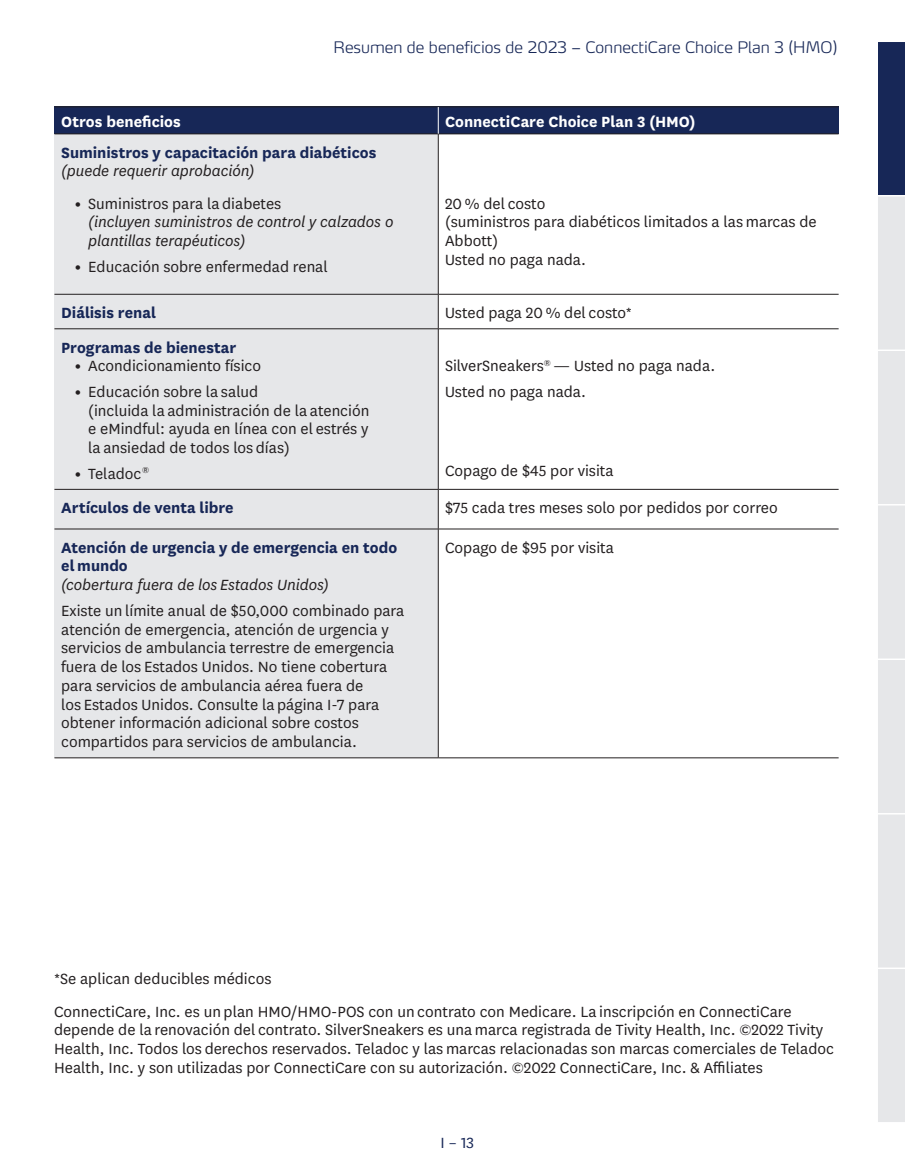
<style>
.page{position:relative;width:905px;height:1175px;background:#fff}
.page>*{position:absolute;margin:0;border:0;box-sizing:border-box;transform-origin:0 0}
.t1{font:17.25px/18.8px "National";color:#231f20}
.t2{font:italic 17.25px/18.8px "National";letter-spacing:-.005em;color:#231f20}
.t3{font:700 17.25px/18.8px "National";color:#172757}
.t4{font:700 17.25px "National";color:#fff}
.t5{font:17.25px "National";color:#172757}
.t6{font:300 expanded 15.75px "Max Pro";color:#172757}
.s1{font-weight:800;font-style:normal}
.s2{font-style:normal}
.s3{font-weight:800}
</style>
<div class="page">
<div style="left:878px;top:41px;width:26px;height:155px;background:#172757"></div>
<hr style="left:878px;top:40px;width:26px;height:2px;background:#fff">
<div style="left:878px;top:195px;width:26px;height:927px;background:#e6e7e9"></div>
<div style="left:54px;top:134px;width:384px;height:160px;background:#e6e7e9"></div>
<div style="left:54px;top:294px;width:384px;height:35px;background:#e6e7e9"></div>
<div style="left:54px;top:329px;width:384px;height:160px;background:#e6e7e9"></div>
<div style="left:54px;top:529px;width:384px;height:229px;background:#e6e7e9"></div>
<div style="left:54px;top:489px;width:384px;height:40px;background:#e6e7e9"></div>
<div style="left:438px;top:107px;width:400px;height:27px;background:#172757"></div>
<div style="left:54px;top:107px;width:384px;height:27px;background:#172757"></div>
<hr style="left:54px;top:134px;width:384px;height:1px;background:#231f20">
<hr style="left:438px;top:134px;width:400px;height:1px;background:#231f20">
<hr style="left:438px;top:134px;width:1px;height:160px;background:#231f20">
<hr style="left:54px;top:294px;width:384px;height:1px;background:#231f20">
<hr style="left:438px;top:294px;width:400px;height:1px;background:#231f20">
<hr style="left:438px;top:294px;width:1px;height:34px;background:#231f20">
<hr style="left:54px;top:328px;width:384px;height:1px;background:#231f20">
<hr style="left:438px;top:328px;width:400px;height:1px;background:#231f20">
<hr style="left:438px;top:329px;width:1px;height:160px;background:#231f20">
<hr style="left:54px;top:489px;width:384px;height:1px;background:#231f20">
<hr style="left:438px;top:489px;width:400px;height:1px;background:#231f20">
<hr style="left:438px;top:489px;width:1px;height:40px;background:#231f20">
<hr style="left:54px;top:529px;width:384px;height:1px;background:#231f20">
<hr style="left:438px;top:529px;width:400px;height:1px;background:#231f20">
<hr style="left:438px;top:529px;width:1px;height:228px;background:#231f20">
<hr style="left:54px;top:757px;width:384px;height:1px;background:#231f20">
<hr style="left:438px;top:757px;width:400px;height:1px;background:#231f20">
<hr style="left:438px;top:107px;width:400px;height:1px;background:#231f20">
<hr style="left:54px;top:107px;width:384px;height:1px;background:#231f20">
<svg style="left:438px;top:107px;width:1px;height:27px"></svg>
<p class="t6" style="left:333px;top:34px;width:505px">Resumen de beneficios de 2023 – ConnectiCare Choice Plan 3 (HMO)</p>
<p class="t4" style="left:61px;top:109px;width:121px">Otros beneficios</p>
<p class="t4" style="left:445px;top:109px;width:252px">ConnectiCare Choice Plan 3 (HMO)</p>
<p class="t3" style="left:61px;top:142px;width:317px">Suministros y capacitación para diabéticos</p>
<p class="t2" style="left:61px;top:161px;width:195px">(puede requerir aprobación)</p>
<p class="t2" style="left:88px;top:193px;width:307px;text-indent:-14px"><span class="s1">•</span> <span class="s2">Suministros para la diabetes<br></span>(incluyen suministros de control y calzados o plantillas terapéuticos)</p>
<p class="t1" style="left:75px;top:256px;width:254px"><span class="s3">•</span> Educación sobre enfermedad renal</p>
<p class="t1" style="left:445px;top:193px;width:373px">20 % del costo<br>(suministros para diabéticos limitados a las marcas de<br>Abbott)</p>
<p class="t1" style="left:445px;top:249px;width:143px">Usted no paga nada.</p>
<p class="t3" style="left:61px;top:302px;width:96px">Diálisis renal</p>
<p class="t1" style="left:445px;top:302px;width:188px">Usted paga 20 % del costo*</p>
<p class="t3" style="left:61px;top:336px;width:177px">Programas de bienestar</p>
<p class="t1" style="left:75px;top:356px;width:188px"><span class="s3">•</span> Acondicionamiento físico</p>
<p class="t1" style="left:88px;top:381px;width:282px;text-indent:-14px"><span class="s3">•</span> Educación sobre la salud<br>(incluida la administración de la atención e eMindful: ayuda en línea con el estrés y la ansiedad de todos los días)</p>
<p class="t1" style="left:75px;top:463px;width:76px"><span class="s3">•</span> Teladoc <sup>®</sup></p>
<p class="t1" style="left:445px;top:356px;width:272px">SilverSneakers<sup>®</sup> — Usted no paga nada.</p>
<p class="t1" style="left:445px;top:381px;width:143px">Usted no paga nada.</p>
<p class="t1" style="left:445px;top:461px;width:170px">Copago de $45 por visita</p>
<p class="t3" style="left:61px;top:497px;width:174px">Artículos de venta libre</p>
<p class="t1" style="left:445px;top:497px;width:334px">$75 cada tres meses solo por pedidos por correo</p>
<p class="t3" style="left:61px;top:537px;width:337px">Atención de urgencia y de emergencia en todo el mundo</p>
<p class="t2" style="left:61px;top:575px;width:269px">(cobertura fuera de los Estados Unidos)</p>
<p class="t1" style="left:61px;top:600px;width:345px">Existe un límite anual de $50,000 combinado para atención de emergencia, atención de urgencia y servicios de ambulancia terrestre de emergencia fuera de los Estados Unidos. No tiene cobertura para servicios de ambulancia aérea fuera de<br>los Estados Unidos. Consulte la página I-7 para obtener información adicional sobre costos compartidos para servicios de ambulancia.</p>
<p class="t1" style="left:445px;top:537px;width:170px">Copago de $95 por visita</p>
<p class="t1" style="left:54px;top:969px;width:219px">*Se aplican deducibles médicos</p>
<p class="t1" style="left:54px;top:1001px;width:781px">ConnectiCare, Inc. es un plan HMO/HMO-POS con un contrato con Medicare. La inscripción en ConnectiCare depende de la renovación del contrato. SilverSneakers es una marca registrada de Tivity Health, Inc. ©2022 Tivity Health, Inc. Todos los derechos reservados. Teladoc y las marcas relacionadas son marcas comerciales de Teladoc Health, Inc. y son utilizadas por ConnectiCare con su autorización. ©2022 ConnectiCare, Inc. &amp; Affiliates</p>
<p class="t5" style="left:440px;top:1131px;width:35px">I – 13</p>
</div>
